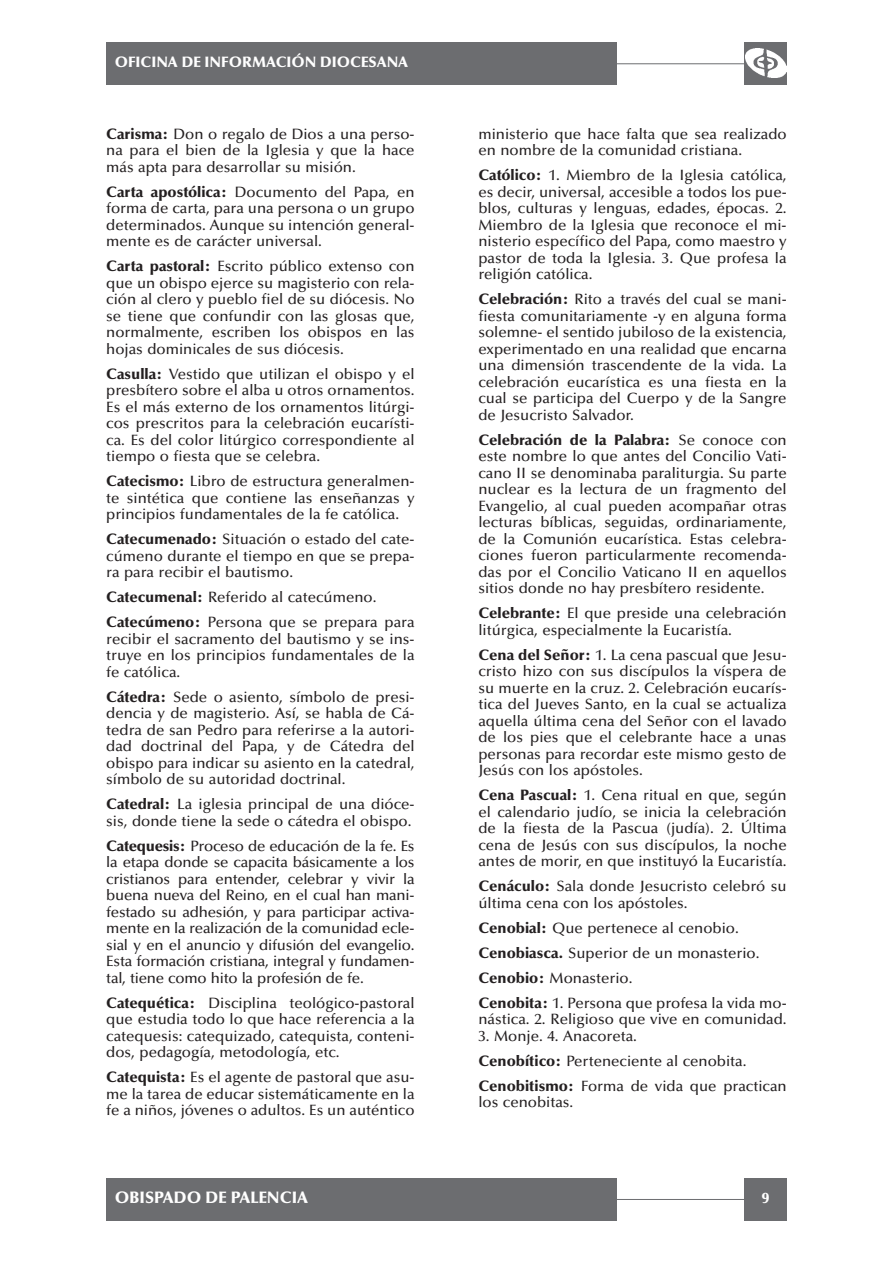
<style>
.page{position:relative;width:893px;height:1263px;background:#fff}
.page>*{position:absolute;margin:0;border:0;box-sizing:border-box;transform-origin:0 0}
.t1{font:900 16.5px "Optima LT Std";color:#fff}
.t2{font:500 15px/16.5px "Optima LT Std";color:#231f20;text-align:justify}
.t3{font:900 15px "Optima LT Std";color:#fff}
.s1{font-weight:900}
</style>
<div class="page">
<hr style="left:615px;top:1199px;width:131px;height:1px;background:#6c6d70">
<div style="left:106px;top:1178px;width:511px;height:43px;background:#6c6d70"></div>
<div style="left:744px;top:1178px;width:43px;height:43px;background:#6c6d70"></div>
<hr style="left:615px;top:63px;width:131px;height:1px;background:#6c6d70">
<div style="left:106px;top:43px;width:511px;height:42px;background:#6c6d70"></div>
<div style="left:744px;top:43px;width:43px;height:42px;background:#6c6d70"></div>
<img style="left:746px;top:49px;width:40px;height:28px">
<p class="t3" style="left:115px;top:56px;width:295px">OFICINA DE INFORMACIÓN DIOCESANA</p>
<p class="t2" style="left:106px;top:127px;width:310px"><span class="s1">Carisma:</span> Don o regalo de Dios a una perso&shy;na para el bien de la Iglesia y que la hace más apta para desarrollar su misión.</p>
<p class="t2" style="left:106px;top:185px;width:310px"><span class="s1">Carta apostólica:</span> Documento del Papa, en forma de carta, para una persona o un grupo determinados. Aunque su intención general&shy;mente es de carácter universal.</p>
<p class="t2" style="left:106px;top:259px;width:310px"><span class="s1">Carta pastoral:</span> Escrito público extenso con que un obispo ejerce su magisterio con rela&shy;ción al clero y pueblo fiel de su diócesis. No se tiene que confundir con las glosas que, normalmente, escriben los obispos en las hojas dominicales de sus diócesis.</p>
<p class="t2" style="left:106px;top:367px;width:310px"><span class="s1">Casulla:</span> Vestido que utilizan el obispo y el presbítero sobre el alba u otros ornamentos.<br>Es el más externo de los ornamentos litúrgi&shy;cos prescritos para la celebración eucarísti&shy;ca. Es del color litúrgico correspondiente al tiempo o fiesta que se celebra.</p>
<p class="t2" style="left:106px;top:474px;width:310px"><span class="s1">Catecismo:</span> Libro de estructura generalmen&shy;te sintética que contiene las enseñanzas y principios fundamentales de la fe católica.</p>
<p class="t2" style="left:106px;top:532px;width:310px"><span class="s1">Catecumenado:</span> Situación o estado del cate&shy;cúmeno durante el tiempo en que se prepa&shy;ra para recibir el bautismo.</p>
<p class="t2" style="left:106px;top:586px;width:310px;line-height:25px"><span class="s1">Catecumenal:</span> Referido al catecúmeno.<br><span class="s1">Catecúmeno:</span> Persona que se prepara para</p>
<p class="t2" style="left:106px;top:632px;width:310px">recibir el sacramento del bautismo y se ins&shy;truye en los principios fundamentales de la fe católica.</p>
<p class="t2" style="left:106px;top:690px;width:310px"><span class="s1">Cátedra:</span> Sede o asiento, símbolo de presi&shy;dencia y de magisterio. Así, se habla de Cá&shy;tedra de san Pedro para referirse a la autori&shy;dad doctrinal del Papa, y de Cátedra del obispo para indicar su asiento en la catedral, símbolo de su autoridad doctrinal.</p>
<p class="t2" style="left:106px;top:797px;width:310px"><span class="s1">Catedral:</span> La iglesia principal de una dióce&shy;sis, donde tiene la sede o cátedra el obispo.</p>
<p class="t2" style="left:106px;top:839px;width:310px"><span class="s1">Catequesis:</span> Proceso de educación de la fe. Es la etapa donde se capacita básicamente a los cristianos para entender, celebrar y vivir la buena nueva del Reino, en el cual han mani&shy;festado su adhesión, y para participar activa&shy;mente en la realización de la comunidad ecle&shy;sial y en el anuncio y difusión del evangelio.<br>Esta formación cristiana, integral y fundamen&shy;tal, tiene como hito la profesión de fe.</p>
<p class="t2" style="left:106px;top:996px;width:310px"><span class="s1">Catequética:</span> Disciplina teológico-pastoral que estudia todo lo que hace referencia a la catequesis: catequizado, catequista, conteni&shy;dos, pedagogía, metodología, etc.</p>
<p class="t2" style="left:106px;top:1070px;width:310px"><span class="s1">Catequista:</span> Es el agente de pastoral que asu&shy;me la tarea de educar sistemáticamente en la fe a niños, jóvenes o adultos. Es un auténtico</p>
<p class="t2" style="left:478px;top:127px;width:310px">ministerio que hace falta que sea realizado en nombre de la comunidad cristiana.</p>
<p class="t2" style="left:478px;top:168px;width:310px"><span class="s1">Católico:</span> 1. Miembro de la Iglesia católica, es decir, universal, accesible a todos los pue&shy;blos, culturas y lenguas, edades, épocas. 2.<br>Miembro de la Iglesia que reconoce el mi&shy;nisterio específico del Papa, como maestro y pastor de toda la Iglesia. 3. Que profesa la religión católica.</p>
<p class="t2" style="left:478px;top:292px;width:310px"><span class="s1">Celebración:</span> Rito a través del cual se mani&shy;fiesta comunitariamente -y en alguna forma solemne- el sentido jubiloso de la existencia, experimentado en una realidad que encarna una dimensión trascendente de la vida. La celebración eucarística es una fiesta en la cual se participa del Cuerpo y de la Sangre de Jesucristo Salvador.</p>
<p class="t2" style="left:478px;top:433px;width:310px"><span class="s1">Celebración de la Palabra:</span> Se conoce con este nombre lo que antes del Concilio Vati&shy;cano II se denominaba paraliturgia. Su parte nuclear es la lectura de un fragmento del Evangelio, al cual pueden acompañar otras lecturas bíblicas, seguidas, ordinariamente, de la Comunión eucarística. Estas celebra&shy;ciones fueron particularmente recomenda&shy;das por el Concilio Vaticano II en aquellos sitios donde no hay presbítero residente.</p>
<p class="t2" style="left:478px;top:606px;width:310px"><span class="s1">Celebrante:</span> El que preside una celebración litúrgica, especialmente la Eucaristía.</p>
<p class="t2" style="left:478px;top:648px;width:310px"><span class="s1">Cena del Señor:</span> 1. La cena pascual que Jesu&shy;cristo hizo con sus discípulos la víspera de su muerte en la cruz. 2. Celebración eucarís&shy;tica del Jueves Santo, en la cual se actualiza aquella última cena del Señor con el lavado de los pies que el celebrante hace a unas personas para recordar este mismo gesto de Jesús con los apóstoles.</p>
<p class="t2" style="left:478px;top:788px;width:310px"><span class="s1">Cena Pascual:</span> 1. Cena ritual en que, según el calendario judío, se inicia la celebración de la fiesta de la Pascua (judía). 2. Última cena de Jesús con sus discípulos, la noche antes de morir, en que instituyó la Eucaristía.</p>
<p class="t2" style="left:478px;top:879px;width:310px"><span class="s1">Cenáculo:</span> Sala donde Jesucristo celebró su última cena con los apóstoles.</p>
<p class="t2" style="left:478px;top:917px;width:310px;line-height:25px;text-align:left"><span class="s1">Cenobial:</span> Que pertenece al cenobio.<br><span class="s1">Cenobiasca.</span> Superior de un monasterio.<br><span class="s1">Cenobio:</span> Monasterio.<br><span class="s1">Cenobita:</span> 1. Persona que profesa la vida mo-</p>
<p class="t2" style="left:478px;top:1012px;width:310px">nástica. 2. Religioso que vive en comunidad.</p>
<p class="t2" style="left:478px;top:1025px;width:310px;line-height:25px;text-align:left">3. Monje. 4. Anacoreta.<br><span class="s1">Cenobítico:</span> Perteneciente al cenobita.<br><span class="s1">Cenobitismo:</span> Forma de vida que practican</p>
<p class="t2" style="left:478px;top:1095px;width:96px">los cenobitas.</p>
<p class="t1" style="left:115px;top:1191px;width:195px">OBISPADO DE PALENCIA</p>
<p class="t3" style="left:762px;top:1192px;width:9px">9</p>
</div>
